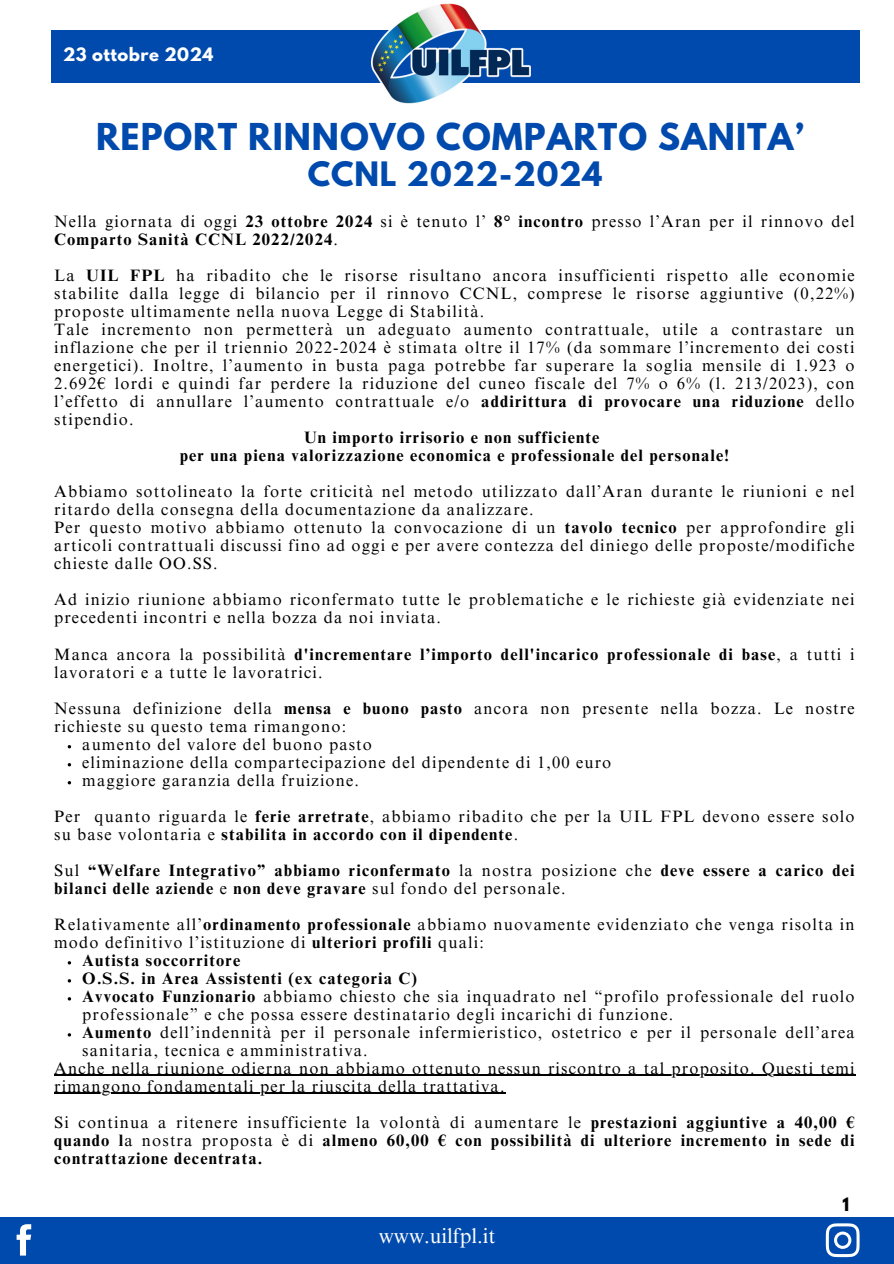
<style>
.page{position:relative;width:894px;height:1264px;background:#fff}
.page>*{position:absolute;margin:0;border:0;box-sizing:border-box;transform-origin:0 0}
.t1{font:700 32.85px "League Spartan";letter-spacing:.03em;color:#004aad}
.t2{font:700 29.85px "League Spartan";letter-spacing:.03em;color:#004aad}
.t3{font:21px "Times NRMT Pro";color:#fff}
.t4{font:16.5px/18px "Times NRMT Pro";letter-spacing:.07em;color:#000}
.t5{font:700 16.5px/18px "Times NRMT Pro";letter-spacing:.07em;color:#000}
.t6{font:700 16.35px "League Spartan";letter-spacing:.03em;color:#fff}
.t7{font:700 16.35px "League Spartan";color:#000}
.s1{font-weight:700}
.s2{font-weight:400}
</style>
<div class="page">
<hr style="left:54px;top:1074px;width:801px;height:1px;background:#000">
<hr style="left:54px;top:1092px;width:451px;height:1px;background:#000">
<div style="left:0;top:1217px;width:893px;height:46px;background:#004aad"></div>
<div style="left:51px;top:31px;width:807px;height:52px;background:#004aad"></div>
<img style="left:371px;top:3px;width:159px;height:101px">
<svg style="left:17px;top:1224px;width:14px;height:31px"></svg>
<svg style="left:825px;top:1223px;width:34px;height:33px"></svg>
<p class="t6" style="left:63px;top:46px;width:152px">23 ottobre 2024</p>
<p class="t1" style="left:96px;top:120px;width:709px">REPORT RINNOVO COMPARTO SANITA’</p>
<p class="t2" style="left:307px;top:159px;width:296px">CCNL 2022-2024</p>
<p class="t4" style="left:54px;top:215px;width:801px">Nella giornata di oggi <span class="s1">23 ottobre 2024</span> si è tenuto l’ <span class="s1">8° incontro</span> presso l’Aran per il rinnovo del<br><span class="s1">Comparto Sanità CCNL 2022/2024</span>.</p>
<h4 class="t4" style="left:54px;top:269px;width:801px;text-align:justify">La <span class="s1">UIL FPL</span> ha ribadito che le risorse risultano ancora insufficienti rispetto alle economie stabilite dalla legge di bilancio per il rinnovo CCNL, comprese le risorse aggiuntive (0,22%) proposte ultimamente nella nuova Legge di Stabilità.</h4>
<h3 class="t4" style="left:54px;top:323px;width:801px;text-align:justify">Tale incremento non permetterà un adeguato aumento contrattuale, utile a contrastare un inflazione che per il triennio 2022-2024 è stimata oltre il 17% (da sommare l’incremento dei costi energetici). Inoltre, l’aumento in busta paga potrebbe far superare la soglia mensile di 1.923 o 2.692€ lordi e quindi far perdere la riduzione del cuneo fiscale del 7% o 6% (l. 213/2023), con l’effetto di annullare l’aumento contrattuale e/o <span class="s1">addirittura di provocare una riduzione</span> dello stipendio.</h3>
<h3 class="t5" style="left:304px;top:431px;width:297px">Un importo irrisorio e non sufficiente</h3>
<h1 class="t5" style="left:180px;top:449px;width:550px">per una piena valorizzazione economica e professionale del personale!</h1>
<p class="t4" style="left:54px;top:485px;width:801px">Abbiamo sottolineato la forte criticità nel metodo utilizzato dall’Aran durante le riunioni e nel ritardo della consegna della documentazione da analizzare.</p>
<p class="t4" style="left:54px;top:521px;width:801px;text-align:justify">Per questo motivo abbiamo ottenuto la convocazione di un <span class="s1">tavolo tecnico</span> per approfondire gli articoli contrattuali discussi fino ad oggi e per avere contezza del diniego delle proposte/modifiche chieste dalle OO.SS.</p>
<p class="t4" style="left:54px;top:593px;width:801px">Ad inizio riunione abbiamo riconfermato tutte le problematiche e le richieste già evidenziate nei precedenti incontri e nella bozza da noi inviata.</p>
<p class="t4" style="left:54px;top:647px;width:801px">Manca ancora la possibilità <span class="s1">d'incrementare l’importo dell'incarico professionale di base</span>, a tutti i lavoratori e a tutte le lavoratrici.</p>
<p class="t4" style="left:54px;top:701px;width:801px">Nessuna definizione della <span class="s1">mensa e buono pasto</span> ancora non presente nella bozza. Le nostre richieste su questo tema rimangono:</p>
<p class="t4" style="left:82px;top:737px;width:291px">aumento del valore del buono pasto</p>
<p class="t4" style="left:82px;top:755px;width:530px">eliminazione della compartecipazione del dipendente di 1,00 euro</p>
<p class="t4" style="left:82px;top:773px;width:278px">maggiore garanzia della fruizione.</p>
<p class="t4" style="left:54px;top:809px;width:801px">Per quanto riguarda le <span class="s1">ferie arretrate</span>, abbiamo ribadito che per la UIL FPL devono essere solo su base volontaria e <span class="s1">stabilita in accordo con il dipendente</span>.</p>
<p class="t5" style="left:54px;top:863px;width:801px"><span class="s2">Sul</span> “Welfare Integrativo” abbiamo riconfermato <span class="s2">la nostra posizione che</span> deve essere a carico dei bilanci delle aziende <span class="s2">e</span> non deve gravare <span class="s2">sul fondo del personale.</span></p>
<p class="t4" style="left:54px;top:917px;width:801px">Relativamente all’<span class="s1">ordinamento professionale</span> abbiamo nuovamente evidenziato che venga risolta in modo definitivo l’istituzione di <span class="s1">ulteriori profili</span> quali:</p>
<p class="t5" style="left:82px;top:953px;width:159px">Autista soccorritore</p>
<p class="t5" style="left:82px;top:971px;width:336px">O.S.S. in Area Assistenti (ex categoria C)</p>
<p class="t4" style="left:82px;top:989px;width:773px"><span class="s1">Avvocato Funzionario</span> abbiamo chiesto che sia inquadrato nel “profilo professionale del ruolo professionale” e che possa essere destinatario degli incarichi di funzione.</p>
<p class="t4" style="left:82px;top:1025px;width:773px"><span class="s1">Aumento</span> dell’indennità per il personale infermieristico, ostetrico e per il personale dell’area sanitaria, tecnica e amministrativa.</p>
<p class="t4" style="left:54px;top:1061px;width:801px">Anche nella riunione odierna non abbiamo ottenuto nessun riscontro a tal proposito. Questi temi</p>
<p class="t4" style="left:54px;top:1070px;width:528px;line-height:36px">rimangono fondamentali per la riuscita della trattativa.<br>Si continua a ritenere insufficiente la volontà di aumentare le</p>
<p class="t5" style="left:54px;top:1115px;width:801px;text-align:justify;text-indent:536px">prestazioni aggiuntive a 40,00 € quando l<span class="s2">a nostra proposta è di</span> almeno 60,00 € con possibilità di ulteriore incremento in sede di contrattazione decentrata.</p>
<p class="t3" style="left:379px;top:1228px;width:118px">www.uilfpl.it</p>
<p class="t7" style="left:842px;top:1196px;width:8px">1</p>
</div>
